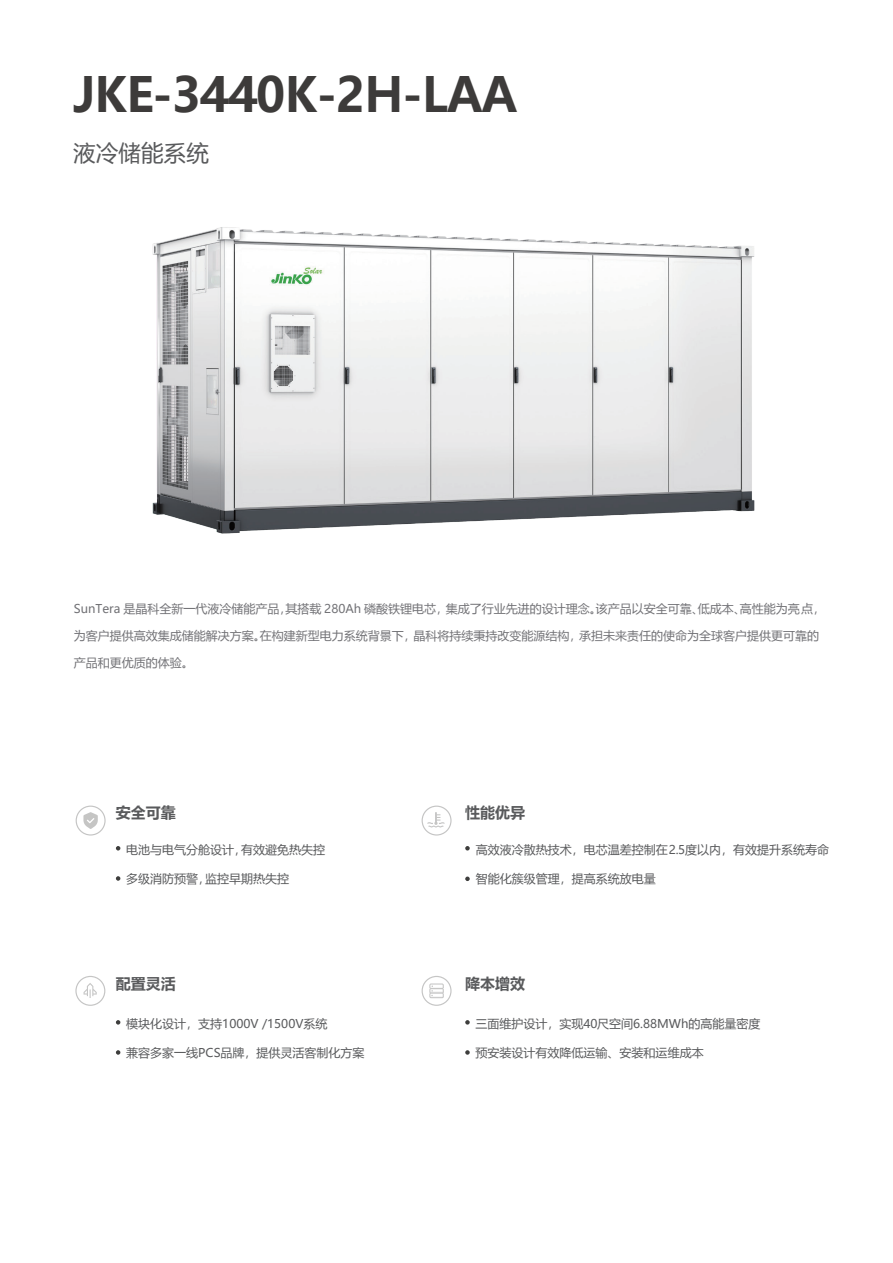
<style>
.page{position:relative;width:893px;height:1263px;background:#fff}
.page>*{position:absolute;margin:0;border:0;box-sizing:border-box;transform-origin:0 0}
.t1{font:700 48px "Microsoft Ya Hei";letter-spacing:-.03em;color:#3d3b3a}
.t2{font:22.5px "Microsoft Ya Hei";letter-spacing:.01em;color:#595a5c}
.t3{font:700 15px "Microsoft Ya Hei";color:#595a5c}
.t4{font:12px "Microsoft Ya Hei";color:#595a5c}
.t5{font:12px "Microsoft Ya Hei";color:#727276}
</style>
<div class="page">
<img style="left:152px;top:227px;width:603px;height:307px">
<svg style="left:116px;top:846px;width:4px;height:4px"></svg>
<svg style="left:116px;top:876px;width:4px;height:5px"></svg>
<svg style="left:116px;top:1020px;width:4px;height:4px"></svg>
<svg style="left:116px;top:1050px;width:4px;height:5px"></svg>
<svg style="left:465px;top:1020px;width:5px;height:4px"></svg>
<svg style="left:465px;top:1050px;width:5px;height:5px"></svg>
<svg style="left:465px;top:846px;width:5px;height:4px"></svg>
<svg style="left:465px;top:876px;width:5px;height:5px"></svg>
<svg style="left:76px;top:805px;width:30px;height:30px"></svg>
<svg style="left:75px;top:976px;width:30px;height:30px"></svg>
<svg style="left:422px;top:976px;width:30px;height:30px"></svg>
<svg style="left:422px;top:805px;width:30px;height:30px"></svg>
<h1 class="t1" style="left:73px;top:61px;width:446px">JKE-3440K-2H-LAA</h1>
<h2 class="t2" style="left:73px;top:137px;width:138px">液冷储能系统</h2>
<p class="t5" style="left:74px;top:600px;width:753px">SunTera 是晶科全新一代液冷储能产品，其搭载 280Ah 磷酸铁锂电芯，集成了行业先进的设计理念。该产品以安全可靠、低成本、高性能为亮点，</p>
<p class="t5" style="left:74px;top:627px;width:747px">为客户提供高效集成储能解决方案。在构建新型电力系统背景下，晶科将持续秉持改变能源结构，承担未来责任的使命为全球客户提供更可靠的</p>
<p class="t5" style="left:74px;top:654px;width:121px">产品和更优质的体验。</p>
<p class="t3" style="left:116px;top:802px;width:61px">安全可靠</p>
<p class="t3" style="left:465px;top:802px;width:61px">性能优异</p>
<p class="t4" style="left:126px;top:841px;width:200px">电池与电气分舱设计，有效避免热失控</p>
<p class="t4" style="left:126px;top:871px;width:164px">多级消防预警，监控早期热失控</p>
<p class="t3" style="left:116px;top:973px;width:61px">配置灵活</p>
<p class="t4" style="left:126px;top:1015px;width:203px">模块化设计，支持1000V /1500V系统</p>
<p class="t4" style="left:126px;top:1045px;width:240px">兼容多家一线PCS品牌，提供灵活客制化方案</p>
<p class="t4" style="left:476px;top:841px;width:355px">高效液冷散热技术，电芯温差控制在2.5度以内，有效提升系统寿命</p>
<p class="t4" style="left:476px;top:871px;width:181px">智能化簇级管理，提高系统放电量</p>
<p class="t3" style="left:465px;top:973px;width:61px">降本增效</p>
<p class="t4" style="left:476px;top:1015px;width:286px">三面维护设计，实现40尺空间6.88MWh的高能量密度</p>
<p class="t4" style="left:476px;top:1045px;width:229px">预安装设计有效降低运输、安装和运维成本</p>
</div>
